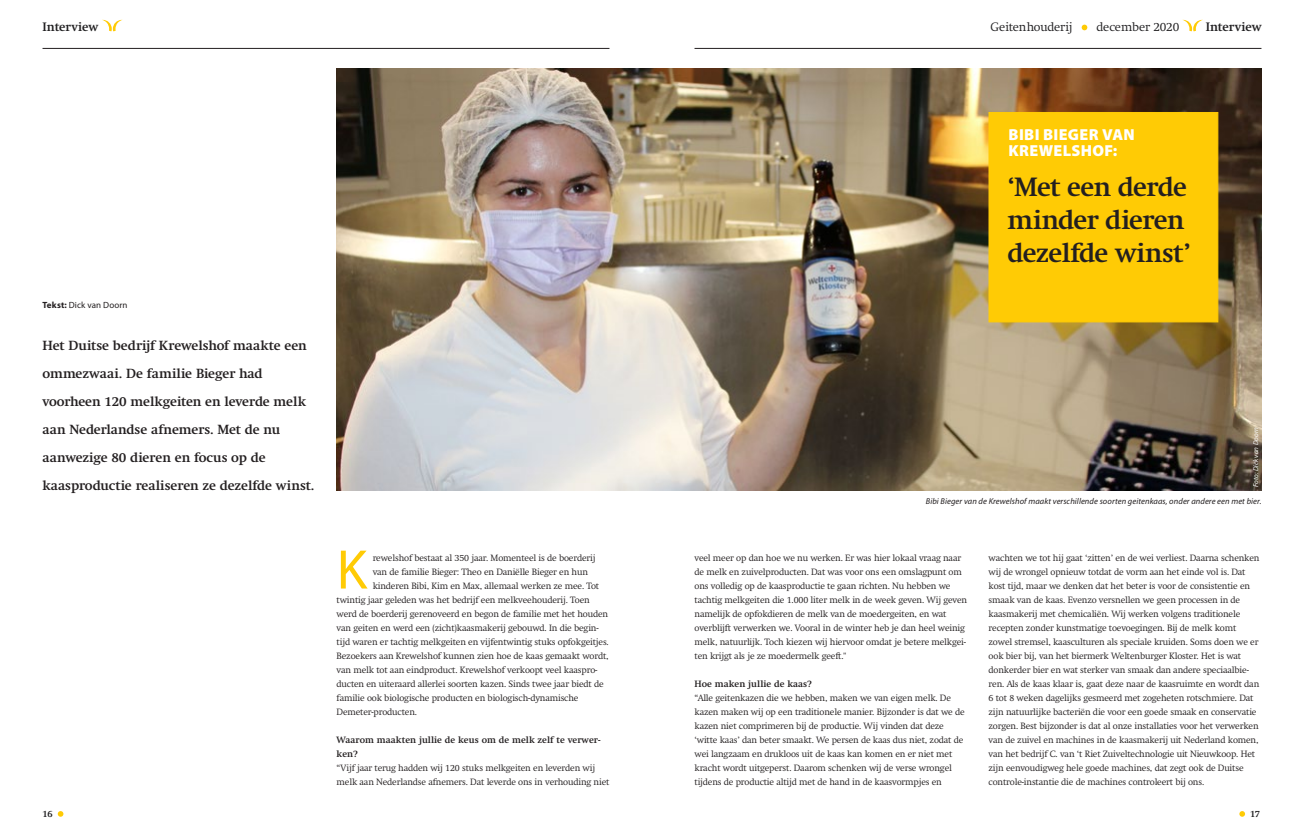
<style>
.page{position:relative;width:1304px;height:837px;background:#fff}
.page>*{position:absolute;margin:0;border:0;box-sizing:border-box;transform-origin:0 0}
.t1{font:56.2px "Myriad Pro";color:#ffcb05}
.t2{font:700 26px/33px "Swift";letter-spacing:-.02em;color:#231f20}
.t3{font:900 16px/16px "Myriad Pro";letter-spacing:.02em;color:#fff}
.t4{font:700 13px/28px "Swift";color:#231f20}
.t5{font:300 12px "Swift";letter-spacing:-.01em;color:#1f1e20}
.t6{font:700 12px "Swift";letter-spacing:-.005em;color:#1f1e20}
.t7{font:300 9px/14px "Swift";letter-spacing:-.015em;color:#231f20}
.t8{font:700 9px/14px "Swift";letter-spacing:.01em;color:#231f20}
.t9{font:9px "Myriad Pro";letter-spacing:.01em;color:#231f20}
.t10{font:700 9px "Swift";color:#1f1e20}
.t11{font:italic 8.5px "Myriad Pro";letter-spacing:.01em;color:#231f20}
.t12{font:italic 7px "Myriad Pro";letter-spacing:.01em;color:#fff}
.s1{font-weight:700}
</style>
<div class="page">
<hr style="left:694px;top:48px;width:567px;height:1px;background:#231f20">
<hr style="left:43px;top:48px;width:566px;height:1px;background:#231f20">
<svg style="left:1082px;top:25px;width:5px;height:5px"></svg>
<svg style="left:1183px;top:20px;width:20px;height:11px"></svg>
<svg style="left:102px;top:20px;width:20px;height:11px"></svg>
<svg style="left:1239px;top:811px;width:6px;height:5px"></svg>
<svg style="left:58px;top:811px;width:5px;height:5px"></svg>
<img style="left:337px;top:68px;width:924px;height:422px">
<div style="left:989px;top:112px;width:229px;height:210px;background:#ffcb05"></div>
<h3 class="t6" style="left:43px;top:20px;width:57px">Interview</h3>
<h3 class="t5" style="left:990px;top:20px;width:84px">Geitenhouderij</h3>
<h3 class="t5" style="left:1097px;top:20px;width:84px">december 2020</h3>
<h3 class="t6" style="left:1206px;top:20px;width:57px">Interview</h3>
<h3 class="t3" style="left:1009px;top:126px;width:128px">BIBI BIEGER VAN<br>KREWELSHOF:</h3>
<p class="t9" style="left:43px;top:299px;width:87px"><span class="s1">Tekst:</span> Dick van Doorn</p>
<h3 class="t4" style="left:43px;top:332px;width:274px">Het Duitse bedrijf Krewelshof maakte een ommezwaai. De familie Bieger had voorheen 120 melkgeiten en leverde melk aan Nederlandse afnemers. Met de nu aanwezige 80 dieren en focus op de kaasproductie realiseren ze dezelfde winst.</h3>
<h1 class="t1" style="left:337px;top:534px;width:32px">K</h1>
<p class="t7" style="left:373px;top:550px;width:224px">rewelshof bestaat al 350 jaar. Momenteel is de boerderij</p>
<p class="t7" style="left:373px;top:564px;width:217px">van de familie Bieger: Theo en Daniëlle Bieger en hun</p>
<p class="t7" style="left:373px;top:578px;width:228px">kinderen Bibi, Kim en Max, allemaal werken ze mee. Tot</p>
<p class="t7" style="left:337px;top:592px;width:255px">twintig jaar geleden was het bedrijf een melkveehouderij. Toen</p>
<p class="t7" style="left:337px;top:606px;width:273px">werd de boerderij gerenoveerd en begon de familie met het houden</p>
<p class="t7" style="left:337px;top:620px;width:264px">van geiten en werd een (zicht)kaasmakerij gebouwd. In die begin-</p>
<p class="t7" style="left:337px;top:634px;width:274px">tijd waren er tachtig melkgeiten en vijfentwintig stuks opfokgeitjes.</p>
<p class="t7" style="left:337px;top:648px;width:274px">Bezoekers aan Krewelshof kunnen zien hoe de kaas gemaakt wordt,</p>
<p class="t7" style="left:337px;top:662px;width:262px">van melk tot aan eindproduct. Krewelshof verkoopt veel kaaspro-</p>
<p class="t7" style="left:337px;top:676px;width:269px">ducten en uiteraard allerlei soorten kazen. Sinds twee jaar biedt de</p>
<p class="t7" style="left:337px;top:690px;width:243px">familie ook biologische producten en biologisch-dynamische</p>
<p class="t7" style="left:337px;top:704px;width:82px">Demeter-producten.</p>
<p class="t8" style="left:337px;top:732px;width:265px">Waarom maakten jullie de keus om de melk zelf te verwer&shy;ken?</p>
<p class="t7" style="left:337px;top:760px;width:274px">“Vijf jaar terug hadden wij 120 stuks melkgeiten en leverden wij melk aan Nederlandse afnemers. Dat leverde ons in verhouding niet</p>
<h2 class="t2" style="left:1007px;top:171px;width:185px">‘Met een derde minder dieren dezelfde winst’</h2>
<p class="t12" style="left:1251px;top:487px;width:61px;rotate:-90deg">Foto: Dick van Doorn</p>
<p class="t11" style="left:926px;top:496px;width:337px">Bibi Bieger van de Krewelshof maakt verschillende soorten geitenkaas, onder andere een met bier.</p>
<p class="t7" style="left:694px;top:550px;width:274px">veel meer op dan hoe we nu werken. Er was hier lokaal vraag naar de melk en zuivelproducten. Dat was voor ons een omslagpunt om ons volledig op de kaasproductie te gaan richten. Nu hebben we tachtig melkgeiten die 1.000 liter melk in de week geven. Wij geven namelijk de opfokdieren de melk van de moedergeiten, en wat overblijft verwerken we. Vooral in de winter heb je dan heel weinig melk, natuurlijk. Toch kiezen wij hiervoor omdat je betere melkgei&shy;ten krijgt als je ze moedermelk geeft."</p>
<p class="t8" style="left:694px;top:676px;width:119px">Hoe maken jullie de kaas?</p>
<p class="t7" style="left:694px;top:690px;width:272px">“Alle geitenkazen die we hebben, maken we van eigen melk. De kazen maken wij op een traditionele manier. Bijzonder is dat we de kazen niet comprimeren bij de productie. Wij vinden dat deze ‘witte kaas’ dan beter smaakt. We persen de kaas dus niet, zodat de wei langzaam en drukloos uit de kaas kan komen en er niet met kracht wordt uitgeperst. Daarom schenken wij de verse wrongel tijdens de productie altijd met de hand in de kaasvormpjes en</p>
<p class="t7" style="left:989px;top:550px;width:272px">wachten we tot hij gaat ‘zitten’ en de wei verliest. Daarna schenken wij de wrongel opnieuw totdat de vorm aan het einde vol is. Dat kost tijd, maar we denken dat het beter is voor de consistentie en smaak van de kaas. Evenzo versnellen we geen processen in de kaasmakerij met chemicaliën. Wij werken volgens traditionele recepten zonder kunstmatige toevoegingen. Bij de melk komt zowel stremsel, kaasculturen als speciale kruiden. Soms doen we er ook bier bij, van het biermerk Weltenburger Kloster. Het is wat donkerder bier en wat sterker van smaak dan andere speciaalbie&shy;ren. Als de kaas klaar is, gaat deze naar de kaasruimte en wordt dan 6 tot 8 weken dagelijks gesmeerd met zogeheten rotschmiere. Dat zijn natuurlijke bacteriën die voor een goede smaak en conservatie zorgen. Best bijzonder is dat al onze installaties voor het verwerken van de zuivel en machines in de kaasmakerij uit Nederland komen, van het bedrijf C. van ‘t Riet Zuiveltechnologie uit Nieuwkoop. Het zijn eenvoudigweg hele goede machines, dat zegt ook de Duitse controle-instantie die de machines controleert bij ons.</p>
<p class="t10" style="left:43px;top:808px;width:12px">16</p>
<p class="t10" style="left:1250px;top:808px;width:11px">17</p>
</div>
